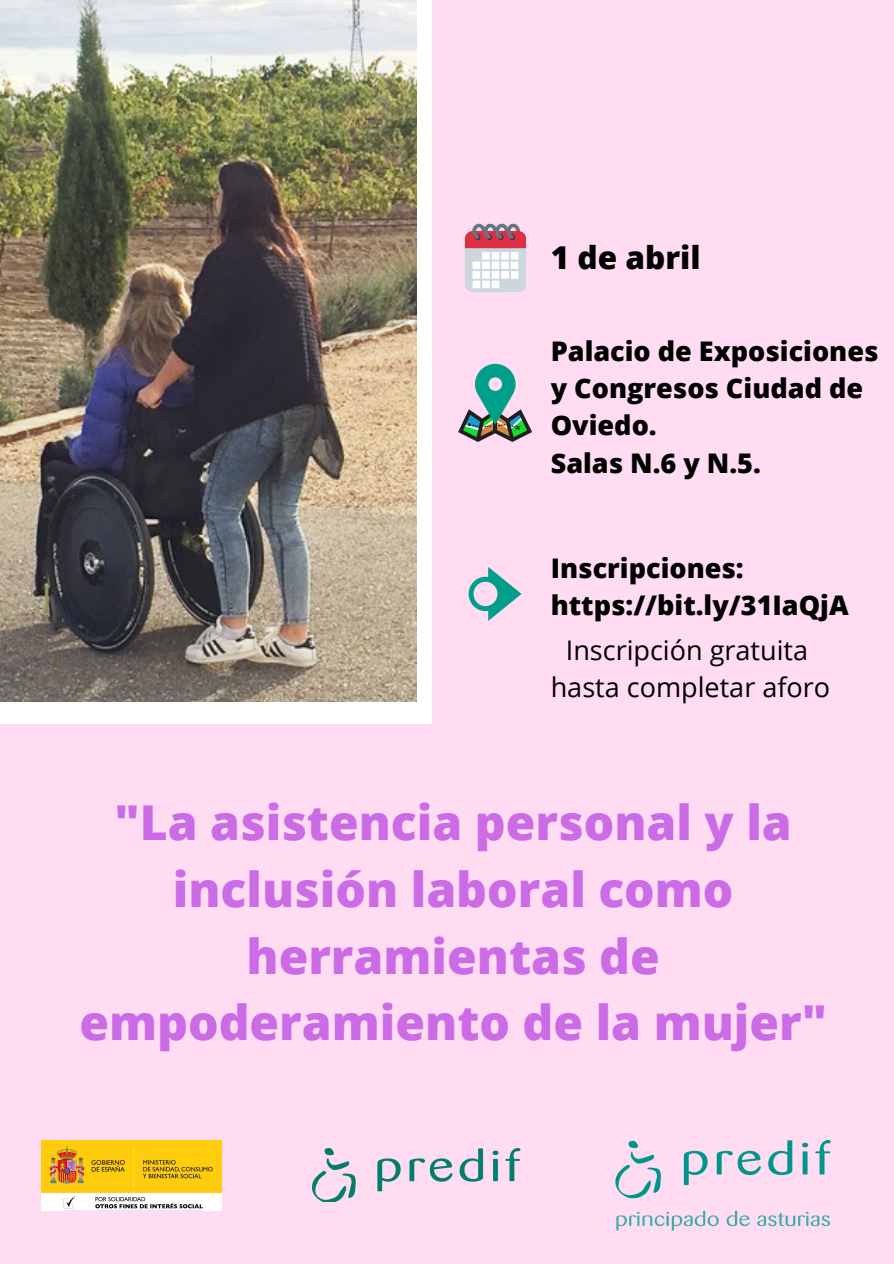
<style>
.page{position:relative;width:894px;height:1264px;background:#fff}
.page>*{position:absolute;margin:0;border:0;box-sizing:border-box;transform-origin:0 0}
.t1{font:800 48px/66.6px "Open Sans";color:#cb6ce6;text-align:center}
.t2{font:800 31.5px "Open Sans";color:#000}
.t3{font:800 27px/37px "Open Sans";color:#000}
.t4{font:27px/37.2px "Open Sans";color:#000;text-align:center}
</style>
<div class="page">
<div style="left:0;top:0;width:893px;height:1263px;background:#ffdcf2"></div>
<div style="left:0;top:0;width:432px;height:723px;background:#fff"></div>
<img style="left:0;top:0;width:417px;height:701px">
<img style="left:312px;top:1148px;width:209px;height:53px">
<img style="left:41px;top:1140px;width:180px;height:70px">
<svg style="left:458px;top:364px;width:74px;height:78px"></svg>
<svg style="left:465px;top:224px;width:61px;height:68px;background:#d4b3bd"></svg>
<svg style="left:468px;top:567px;width:53px;height:54px"></svg>
<img style="left:615px;top:1140px;width:215px;height:90px">
<p class="t2" style="left:550px;top:236px;width:151px">1 de abril</p>
<p class="t3" style="left:550px;top:332px;width:329px">Palacio de Exposiciones y Congresos Ciudad de<br>Oviedo.<br>Salas N.6 y N.5.</p>
<p class="t3" style="left:550px;top:549px;width:299px">Inscripciones: https://bit.ly/31IaQjA</p>
<p class="t4" style="left:550px;top:631px;width:281px">Inscripción gratuita hasta completar aforo</p>
<h1 class="t1" style="left:79px;top:788px;width:748px">"La asistencia personal y la inclusión laboral como herramientas de empoderamiento de la mujer"</h1>
</div>
